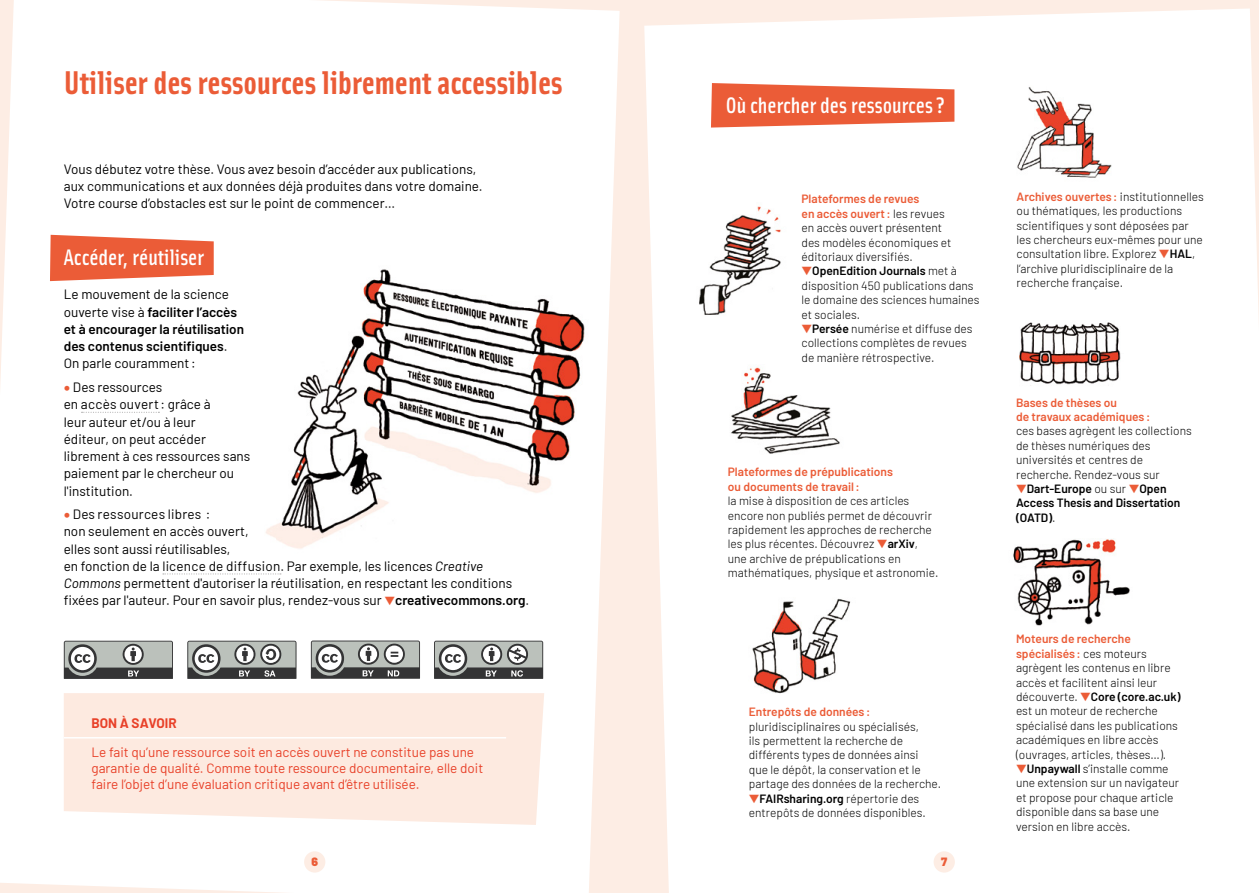
<style>
.page{position:relative;width:1259px;height:893px;background:#fdede4}
.page>*{position:absolute;margin:0;border:0;box-sizing:border-box;transform-origin:0 0}
.Titre_1A{font:700 33px "Solex";color:#eb5c37}
.titre1_02_brique{font:500 22.5px "Solex";color:#fff}
.text_COU_02{font:13.5px/17.2px "Barlow";color:#000}
.text_encart{font:13.5px/16.2px "Barlow";color:#e84129}
.text_COU_02-2{font:600 13.5px/17.2px "Barlow";color:#000}
.text_encart-2{font:700 13.5px "Barlow";color:#e84129}
.text_etroit{font:300 12px/14.4px "Barlow";color:#000}
.text_etroit-2{font:600 12px/14.4px "Barlow";color:#eb5c37}
.text_etroit-3{font:600 12px/14.4px "Barlow";color:#000}
.t1{font:900 12px "Barlow";color:#eb5c37}
.s1{font-weight:400}
.s2{font-size:21px;color:#eb5c37}
.s3{font-style:italic}
.s4{color:#eb5c37}
.s5{font-weight:600}
.s6{font-weight:600;color:#eb5c37}
.s7{font-weight:300}
</style>
<div class="page">
<div style="left:644px;top:9px;width:615px;height:884px;background:#fff"></div>
<div style="left:0;top:0;width:619px;height:893px;background:#fff"></div>
<img style="left:719px;top:354px;width:125px;height:107px">
<svg style="left:711px;top:83px;width:243px;height:45px;background:#ed7454"></svg>
<svg style="left:50px;top:235px;width:164px;height:46px;background:#ed7151"></svg>
<svg style="left:82px;top:412px;width:77px;height:1px"></svg>
<svg style="left:163px;top:573px;width:118px;height:1px"></svg>
<img style="left:260px;top:261px;width:332px;height:292px">
<img style="left:1008px;top:539px;width:124px;height:88px">
<img style="left:1013px;top:321px;width:111px;height:67px">
<div style="left:933px;top:851px;width:22px;height:22px;background:#fdede4;border-radius:50%"></div>
<div style="left:304px;top:851px;width:21px;height:22px;background:#fdede4;border-radius:50%"></div>
<img style="left:686px;top:192px;width:105px;height:133px">
<img style="left:744px;top:593px;width:112px;height:107px">
<img style="left:1005px;top:73px;width:117px;height:114px">
<svg style="left:64px;top:693px;width:480px;height:132px"></svg>
<hr style="left:64px;top:737px;width:442px;height:1px;background:#fff">
<svg style="left:64px;top:641px;width:109px;height:38px;background:#909390"></svg>
<svg style="left:187px;top:641px;width:109px;height:38px;background:#8f918f"></svg>
<svg style="left:311px;top:640px;width:109px;height:39px;background:#929492"></svg>
<svg style="left:434px;top:641px;width:109px;height:38px;background:#8e918f"></svg>
<p class="Titre_1A" style="left:64px;top:61px;width:500px">Utiliser des ressources librement accessibles</p>
<p class="text_COU_02" style="left:64px;top:159px;width:420px">Vous débutez votre thèse. Vous avez besoin d’accéder aux publications, aux communications et aux données déjà produites dans votre domaine.<br>Votre course d’obstacles est sur le point de commencer…</p>
<p class="titre1_02_brique" style="left:64px;top:243px;width:142px">Accéder, réutiliser</p>
<p class="text_COU_02-2" style="left:64px;top:285px;width:182px"><span class="s1">Le mouvement de la science ouverte vise à</span> faciliter l’accès et à encourager la réutilisation des contenus scientifiques<span class="s1">.<br>On parle couramment:</span></p>
<p class="text_COU_02" style="left:64px;top:377px;width:188px"><span class="s2">•</span> Des ressources<br>en accès ouvert: grâce à<br>leur auteur et/ou à leur<br>éditeur, on peut accéder librement à ces ressources sans paiement par le chercheur ou l'institution.</p>
<p class="text_COU_02" style="left:64px;top:505px;width:421px"><span class="s2">•</span> Des ressources libres :<br>non seulement en accès ouvert,<br>elles sont aussi réutilisables,<br>en fonction de la licence de diffusion. Par exemple, les licences <span class="s3">Creative</span></p>
<p class="text_COU_02" style="left:64px;top:574px;width:467px"><span class="s3">Commons</span> permettent d'autoriser la réutilisation, en respectant les conditions fixées par l'auteur. Pour en savoir plus, rendez-vous sur <span class="s4">▼</span><span class="s5">creativecommons.org</span>.</p>
<p class="text_encart-2" style="left:91px;top:713px;width:87px">BON À SAVOIR</p>
<p class="text_encart" style="left:91px;top:743px;width:393px">Le fait qu’une ressource soit en accès ouvert ne constitue pas une garantie de qualité. Comme toute ressource documentaire, elle doit faire l’objet d’une évaluation critique avant d’être utilisée.</p>
<p class="titre1_02_brique" style="left:726px;top:90px;width:221px">Où chercher des ressources ?</p>
<p class="text_etroit" style="left:801px;top:191px;width:151px"><span class="s6">Plateformes de revues<br>en accès ouvert:</span> les revues en accès ouvert présentent des modèles économiques et éditoriaux diversifiés.</p>
<p class="text_etroit" style="left:801px;top:263px;width:179px"><span class="s4">▼</span><span class="s5">OpenEdition Journals</span> met à disposition 450 publications dans le domaine des sciences humaines et sociales.</p>
<p class="text_etroit" style="left:801px;top:321px;width:172px"><span class="s4">▼</span><span class="s5">Persée</span> numérise et diffuse des collections complètes de revues de manière rétrospective.</p>
<p class="text_etroit-2" style="left:728px;top:464px;width:167px">Plateformes de prépublications ou documents de travail:</p>
<p class="text_etroit" style="left:728px;top:493px;width:212px">la mise à disposition de ces articles encore non publiés permet de découvrir rapidement les approches de recherche les plus récentes. Découvrez <span class="s4">▼</span><span class="s5">arXiv</span>, une archive de prépublications en mathématiques, physique et astronomie.</p>
<p class="text_etroit-2" style="left:749px;top:704px;width:123px">Entrepôts de données :</p>
<p class="text_etroit" style="left:749px;top:718px;width:194px">pluridisciplinaires ou spécialisés,<br>ils permettent la recherche de différents types de données ainsi<br>que le dépôt, la conservation et le partage des données de la recherche.</p>
<p class="text_etroit" style="left:749px;top:790px;width:179px"><span class="s4">▼</span><span class="s5">FAIRsharing.org</span> répertorie des entrepôts de données disponibles.</p>
<p class="t1" style="left:311px;top:853px;width:8px">6</p>
<p class="t1" style="left:941px;top:853px;width:8px">7</p>
<p class="text_etroit" style="left:1016px;top:188px;width:189px"><span class="s6">Archives ouvertes :</span> institutionnelles ou thématiques, les productions scientifiques y sont déposées par les chercheurs eux-mêmes pour une consultation libre. Explorez <span class="s4">▼</span><span class="s5">HAL</span>, l’archive pluridisciplinaire de la recherche française.</p>
<p class="text_etroit-2" style="left:1016px;top:394px;width:136px">Bases de thèses ou<br>de travaux académiques :</p>
<p class="text_etroit" style="left:1016px;top:423px;width:177px">ces bases agrègent les collections de thèses numériques des universités et centres de recherche. Rendez-vous sur</p>
<p class="text_etroit-3" style="left:1016px;top:481px;width:166px"><span class="s4">▼</span>Dart-Europe <span class="s7">ou sur</span> <span class="s4">▼</span>Open<br>Access Thesis and Dissertation (OATD)<span class="s7">.</span></p>
<p class="text_etroit" style="left:1016px;top:631px;width:166px"><span class="s6">Moteurs de recherche spécialisés :</span> ces moteurs agrègent les contenus en libre accès et facilitent ainsi leur découverte. <span class="s4">▼</span><span class="s5">Core (core.ac.uk) </span>est un moteur de recherche spécialisé dans les publications académiques en libre accès (ouvrages, articles, thèses…).</p>
<p class="text_etroit" style="left:1016px;top:761px;width:165px"><span class="s4">▼</span><span class="s5">Unpaywall</span> s’installe comme une extension sur un navigateur et propose pour chaque article disponible dans sa base une version en libre accès.</p>
</div>
